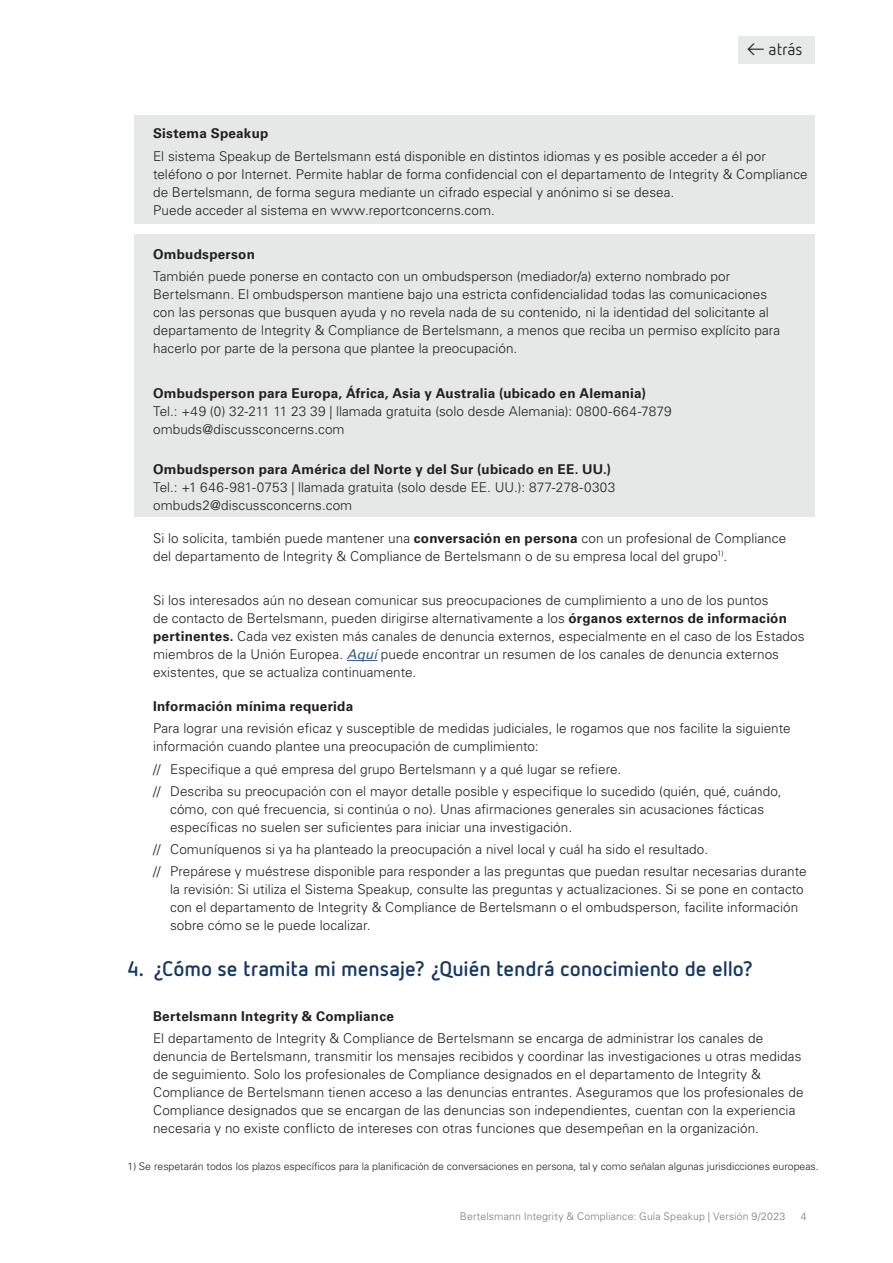
<style>
.page{position:relative;width:893px;height:1263px;background:#fff}
.page>*{position:absolute;margin:0;border:0;box-sizing:border-box;transform-origin:0 0}
.t1{font:700 21px "Netto";letter-spacing:-.005em;color:#163862}
.t2{font:16.5px "Netto";color:#231f20}
.t3{font:300 13.5px/18px "Univers LT Pro 45";letter-spacing:.005em;color:#231f20}
.t4{font:700 13.5px "Univers LT Pro 65";letter-spacing:.015em;color:#231f20}
.t5{font:300 10.5px "Univers LT Pro 45";color:#231f20}
.t6{font:300 10.5px "Univers LT Pro 45";letter-spacing:.015em;color:#787b7c}
.s1{font-family:"Netto OT"}
.s2{font-family:"Univers LT Pro 65";font-weight:700}
.s3{font-family:"Univers LT Pro 55";font-weight:400;font-style:italic;color:#355d8b}
</style>
<div class="page">
<div style="left:135px;top:115px;width:680px;height:108px;background:#e6e8e7"></div>
<div style="left:135px;top:234px;width:680px;height:283px;background:#e6e8e7"></div>
<hr style="left:347px;top:660px;width:30px;height:1px;background:#355d8b">
<div style="left:738px;top:36px;width:77px;height:27px;background:#e6e9e8"></div>
<p class="t2" style="left:745px;top:39px;width:59px"><span class="s1">←</span>atrás</p>
<p class="t4" style="left:153px;top:124px;width:117px">Sistema Speakup</p>
<p class="t3" style="left:153px;top:146px;width:656px">El sistema Speakup de Bertelsmann está disponible en distintos idiomas y es posible acceder a él por teléfono o por Internet. Permite hablar de forma confidencial con el departamento de Integrity &amp; Compliance de Bertelsmann, de forma segura mediante un cifrado especial y anónimo si se desea.<br>Puede acceder al sistema en www.reportconcerns.com.</p>
<p class="t4" style="left:153px;top:245px;width:103px">Ombudsperson</p>
<p class="t3" style="left:153px;top:267px;width:629px">También puede ponerse en contacto con un ombudsperson (mediador/a) externo nombrado por Bertelsmann. El ombudsperson mantiene bajo una estricta confidencialidad todas las comunicaciones con las personas que busquen ayuda y no revela nada de su contenido, ni la identidad del solicitante al departamento de Integrity &amp; Compliance de Bertelsmann, a menos que reciba un permiso explícito para hacerlo por parte de la persona que plantee la preocupación.</p>
<p class="t3" style="left:153px;top:384px;width:520px"><span class="s2">Ombudsperson para Europa, África, Asia y Australia (ubicado en Alemania)<br></span>Tel.: +49 (0) 32-211 11 23 39 | llamada gratuita (solo desde Alemania): 0800-664-7879 ombuds@discussconcerns.com</p>
<p class="t3" style="left:153px;top:460px;width:464px"><span class="s2">Ombudsperson para América del Norte y del Sur (ubicado en EE. UU.)<br></span>Tel.: +1 646-981-0753 | llamada gratuita (solo desde EE. UU.): 877-278-0303 ombuds2@discussconcerns.com</p>
<p class="t3" style="left:153px;top:528px;width:635px">Si lo solicita, también puede mantener una <span class="s2">conversación en persona</span> con un profesional de Compliance del departamento de Integrity &amp; Compliance de Bertelsmann o de su empresa local del grupo<sup>1)</sup>.</p>
<p class="t3" style="left:153px;top:591px;width:653px">Si los interesados aún no desean comunicar sus preocupaciones de cumplimiento a uno de los puntos<br>de contacto de Bertelsmann, pueden dirigirse alternativamente a los <span class="s2">órganos externos de información pertinentes.</span> Cada vez existen más canales de denuncia externos, especialmente en el caso de los Estados miembros de la Unión Europea. <span class="s3">Aquí</span> puede encontrar un resumen de los canales de denuncia externos existentes, que se actualiza continuamente.</p>
<p class="t4" style="left:153px;top:697px;width:202px">Información mínima requerida</p>
<p class="t3" style="left:153px;top:719px;width:639px">Para lograr una revisión eficaz y susceptible de medidas judiciales, le rogamos que nos facilite la siguiente información cuando plantee una preocupación de cumplimiento:</p>
<p class="t3" style="left:153px;top:759px;width:470px">// Especifique a qué empresa del grupo Bertelsmann y a qué lugar se refiere.</p>
<p class="t3" style="left:170px;top:782px;width:613px;text-indent:-17px">// Describa su preocupación con el mayor detalle posible y especifique lo sucedido (quién, qué, cuándo, cómo, con qué frecuencia, si continúa o no). Unas afirmaciones generales sin acusaciones fácticas específicas no suelen ser suficientes para iniciar una investigación.</p>
<p class="t3" style="left:153px;top:840px;width:557px">// Comuníquenos si ya ha planteado la preocupación a nivel local y cuál ha sido el resultado.</p>
<p class="t3" style="left:170px;top:862px;width:638px;text-indent:-17px">// Prepárese y muéstrese disponible para responder a las preguntas que puedan resultar necesarias durante la revisión: Si utiliza el Sistema Speakup, consulte las preguntas y actualizaciones. Si se pone en contacto con el departamento de Integrity &amp; Compliance de Bertelsmann o el ombudsperson, facilite información sobre cómo se le puede localizar.</p>
<p class="t1" style="left:128px;top:955px;width:627px">4. ¿Cómo se tramita mi mensaje? ¿Quién tendrá conocimiento de ello?</p>
<p class="t4" style="left:153px;top:1006px;width:242px">Bertelsmann Integrity &amp; Compliance</p>
<p class="t3" style="left:153px;top:1029px;width:652px">El departamento de Integrity &amp; Compliance de Bertelsmann se encarga de administrar los canales de denuncia de Bertelsmann, transmitir los mensajes recibidos y coordinar las investigaciones u otras medidas de seguimiento. Solo los profesionales de Compliance designados en el departamento de Integrity &amp; Compliance de Bertelsmann tienen acceso a las denuncias entrantes. Aseguramos que los profesionales de Compliance designados que se encargan de las denuncias son independientes, cuentan con la experiencia necesaria y no existe conflicto de intereses con otras funciones que desempeñan en la organización.</p>
<p class="t5" style="left:128px;top:1159px;width:693px">1) Se respetarán todos los plazos específicos para la planificación de conversaciones en persona, tal y como señalan algunas jurisdicciones europeas.</p>
<p class="t6" style="left:460px;top:1209px;width:327px">Bertelsmann Integrity &amp; Compliance: Guía Speakup | Versión 9/2023</p>
<p class="t6" style="left:801px;top:1209px;width:7px">4</p>
</div>
